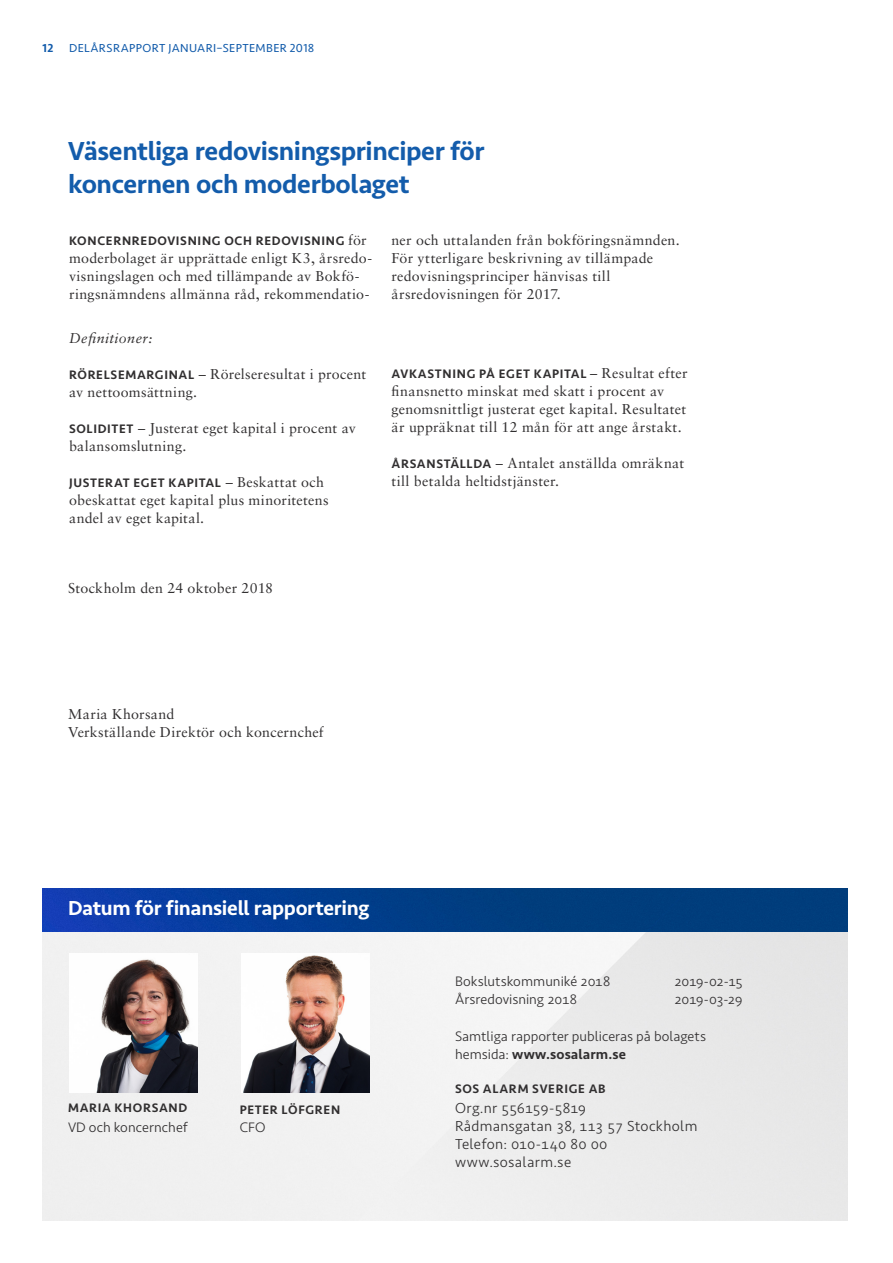
<style>
.page{position:relative;width:893px;height:1263px;background:#fff}
.page>*{position:absolute;margin:0;border:0;box-sizing:border-box;transform-origin:0 0}
.Rubrik_B{font:500 27px/33px "Seravek";letter-spacing:-.015em;color:#135cab}
.Rubrik_C{font:500 21px "Seravek";letter-spacing:-.015em;color:#fff}
.Infotext{font:300 15px/18px "Seravek";letter-spacing:.015em;color:#312f30}
.Bodycopy{font:14.25px/18px "Sabon LT Std";letter-spacing:.02em;color:#312f30}
.Infotext-2{font:300 14.25px/18px "Seravek";color:#312f30}
.Underrubrik{font:italic 14.25px "Sabon LT Std";letter-spacing:.03em;color:#312f30}
.Bodycopy-2{font:500 12.75px "Seravek";letter-spacing:.055em;color:#312f30}
.Mellanrubrik{font:500 12.75px "Seravek";letter-spacing:.055em;color:#312f30}
.Infotext-3{font:500 12.75px "Seravek";letter-spacing:.055em;color:#312f30}
.t1{font:12px "Seravek";letter-spacing:.03em;color:#135cab}
.t2{font:500 12px "Seravek";color:#135cab}
.s1{font-family:"Sabon LT Std";font-weight:400;font-size:14.25px}
.s2{font-family:"Seravek";font-weight:500;font-size:12.75px}
.s3{font-weight:500}
</style>
<div class="page">
<img style="left:43px;top:888px;width:804px;height:332px">
<img style="left:70px;top:954px;width:128px;height:139px">
<img style="left:242px;top:954px;width:127px;height:139px">
<p class="t2" style="left:43px;top:40px;width:12px">12</p>
<p class="t1" style="left:69px;top:40px;width:247px">DELÅRSRAPPORT JANUARI–SEPTEMBER 2018</p>
<p class="Rubrik_B" style="left:68px;top:134px;width:418px">Väsentliga redovisningsprinciper för koncernen och moderbolaget</p>
<p class="Bodycopy-2" style="left:69px;top:233px;width:299px">KONCERNREDOVISNING OCH REDOVISNING <span class="s1">för</span></p>
<p class="Bodycopy" style="left:69px;top:249px;width:305px">moderbolaget är upprättade enligt K3, årsredo&shy;visningslagen och med tillämpande av Bokfö&shy;ringsnämndens allmänna råd, rekommendatio-</p>
<p class="Underrubrik" style="left:69px;top:330px;width:85px">Definitioner:</p>
<p class="Bodycopy" style="left:69px;top:365px;width:299px"><span class="s2">RÖRELSEMARGINAL</span> – Rörelseresultat i procent av nettoomsättning.</p>
<p class="Bodycopy" style="left:69px;top:419px;width:288px"><span class="s2">SOLIDITET</span> – Justerat eget kapital i procent av balansomslutning.</p>
<p class="Bodycopy-2" style="left:69px;top:475px;width:257px">JUSTERAT EGET KAPITAL <span class="s1">– Beskattat och</span></p>
<p class="Bodycopy" style="left:69px;top:491px;width:261px">obeskattat eget kapital plus minoritetens andel av eget kapital.</p>
<p class="Bodycopy" style="left:392px;top:231px;width:290px">ner och uttalanden från bokföringsnämnden.<br>För ytterligare beskrivning av tillämpade redovisningsprinciper hänvisas till årsredovisningen för 2017.</p>
<p class="Bodycopy-2" style="left:392px;top:365px;width:298px">AVKASTNING PÅ EGET KAPITAL <span class="s1">– Resultat efter</span></p>
<p class="Bodycopy" style="left:392px;top:381px;width:296px">finansnetto minskat med skatt i procent av genomsnittligt justerat eget kapital. Resultatet är uppräknat till 12 mån för att ange årstakt.</p>
<p class="Bodycopy" style="left:392px;top:453px;width:294px"><span class="s2">ÅRSANSTÄLLDA</span> – Antalet anställda omräknat till betalda heltidstjänster.</p>
<p class="Bodycopy" style="left:68px;top:579px;width:207px">Stockholm den 24 oktober 2018</p>
<p class="Bodycopy" style="left:68px;top:705px;width:108px">Maria Khorsand</p>
<p class="Bodycopy" style="left:68px;top:723px;width:257px">Verkställande Direktör och koncernchef</p>
<p class="Rubrik_C" style="left:68px;top:895px;width:303px">Datum för finansiell rapportering</p>
<p class="Mellanrubrik" style="left:68px;top:1100px;width:121px">MARIA KHORSAND</p>
<p class="Infotext-2" style="left:68px;top:1118px;width:121px">VD och koncernchef</p>
<p class="Infotext-3" style="left:240px;top:1101px;width:102px">PETER LÖFGREN</p>
<p class="Infotext-2" style="left:240px;top:1118px;width:27px">CFO</p>
<p class="Infotext-2" style="left:455px;top:972px;width:157px">Bokslutskommuniké 2018</p>
<p class="Infotext-2" style="left:674px;top:972px;width:71px">2019-02-15</p>
<p class="Infotext-2" style="left:455px;top:990px;width:124px">Årsredovisning 2018</p>
<p class="Infotext-2" style="left:674px;top:990px;width:70px">2019-03-29</p>
<p class="Infotext-2" style="left:455px;top:1027px;width:253px">Samtliga rapporter publiceras på bolagets hemsida: <span class="s3">www.sosalarm.se</span></p>
<p class="Mellanrubrik" style="left:455px;top:1081px;width:152px">SOS ALARM SVERIGE AB</p>
<p class="Infotext" style="left:455px;top:1099px;width:244px">Org.nr 556159-5819<br>Rådmansgatan 38, 113 57 Stockholm<br>Telefon: 010-140 80 00 www.sosalarm.se</p>
</div>
